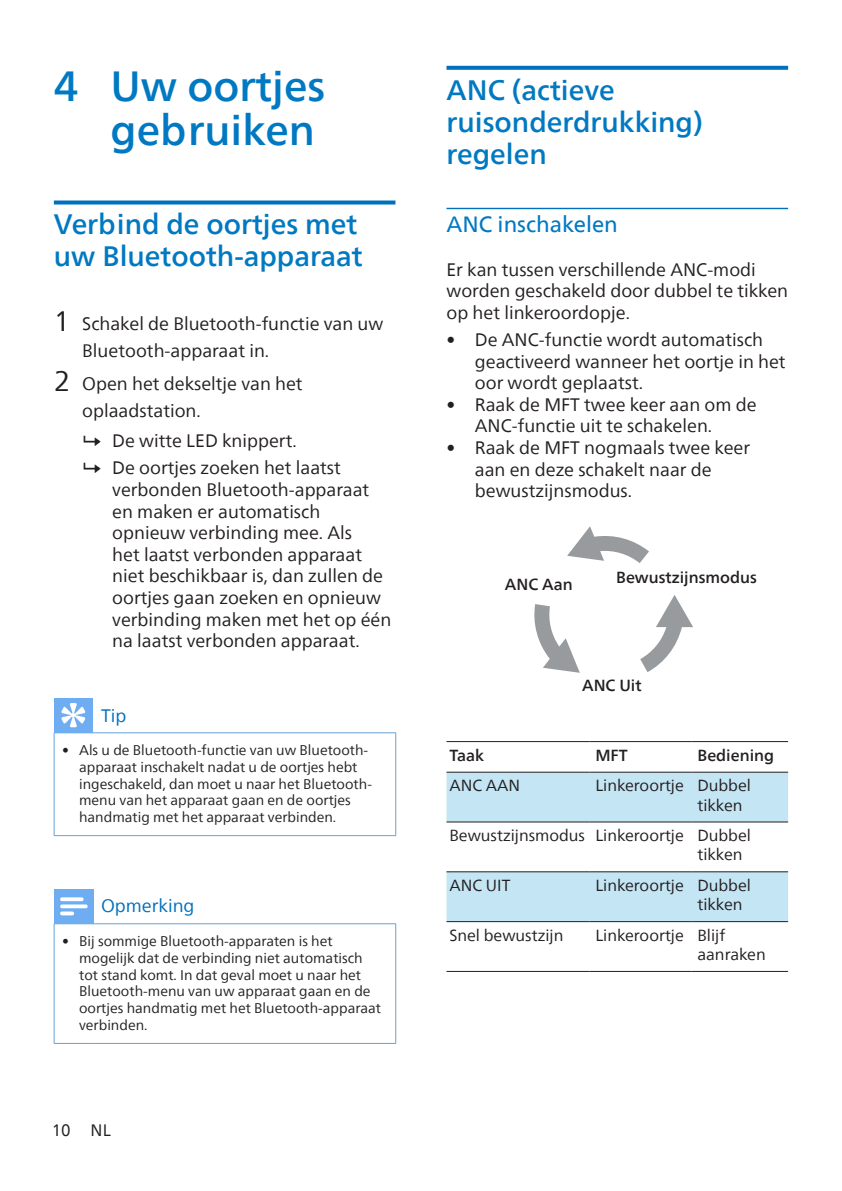
<style>
.page{position:relative;width:842px;height:1191px;background:#fff}
.page>*{position:absolute;margin:0;border:0;box-sizing:border-box;transform-origin:0 0}
.t1{font:500 42px/44px "Neue Frutiger World";color:#0079c2;text-align:right}
.heading2{font:500 28px/32px "Neue Frutiger World";color:#0079c2}
.head_3{font:22px "Neue Frutiger World";color:#0079c2}
.Body{font:18px/21.6px "Neue Frutiger World";color:#231f20}
.Body-2{font:18px "Neue Frutiger World";color:#0070bd}
.t2{font:16.4px "Neue Frutiger World";color:#231f20}
.Body_Text{font:16px/19.2px "Neue Frutiger World";color:#231f20}
.Body_Text-2{font:500 16px "Neue Frutiger World";color:#231f20}
.t3{font:14px/16.8px "Neue Frutiger World";color:#231f20}
.s1{font-size:28px}
.s2{font-weight:300}
</style>
<div class="page">
<svg style="left:54px;top:200px;width:341px;height:4px"></svg>
<hr style="left:395px;top:733px;width:1px;height:102px;background:#66a2d7">
<hr style="left:54px;top:733px;width:1px;height:102px;background:#66a2d7">
<hr style="left:54px;top:835px;width:39px;height:1px;background:#66a2d7">
<hr style="left:93px;top:835px;width:303px;height:1px;background:#66a2d7">
<hr style="left:93px;top:732px;width:303px;height:1px;background:#66a2d7">
<hr style="left:54px;top:732px;width:39px;height:1px;background:#66a2d7">
<div style="left:54px;top:698px;width:39px;height:34px;background:#6eadf2"></div>
<svg style="left:61px;top:703px;width:24px;height:24px"></svg>
<hr style="left:395px;top:924px;width:1px;height:119px;background:#66a2d7">
<hr style="left:54px;top:924px;width:1px;height:119px;background:#66a2d7">
<hr style="left:54px;top:1043px;width:39px;height:1px;background:#66a2d7">
<hr style="left:93px;top:1043px;width:303px;height:1px;background:#66a2d7">
<hr style="left:93px;top:923px;width:303px;height:1px;background:#66a2d7">
<hr style="left:54px;top:923px;width:39px;height:1px;background:#66a2d7">
<div style="left:54px;top:889px;width:39px;height:34px;background:#6eadf2"></div>
<svg style="left:60px;top:897px;width:28px;height:18px"></svg>
<svg style="left:446px;top:66px;width:342px;height:4px"></svg>
<hr style="left:446px;top:208px;width:342px;height:1px;background:#0070bd">
<svg style="left:640px;top:595px;width:53px;height:77px"></svg>
<svg style="left:567px;top:526px;width:82px;height:37px"></svg>
<svg style="left:534px;top:604px;width:46px;height:69px"></svg>
<svg style="left:446px;top:772px;width:342px;height:149px;fill:#c4e5f4"></svg>
<hr style="left:446px;top:741px;width:144px;height:1px;background:#231f20">
<hr style="left:590px;top:741px;width:102px;height:1px;background:#231f20">
<hr style="left:692px;top:741px;width:96px;height:1px;background:#231f20">
<hr style="left:446px;top:771px;width:144px;height:1px;background:#231f20">
<hr style="left:590px;top:771px;width:102px;height:1px;background:#231f20">
<hr style="left:692px;top:771px;width:96px;height:1px;background:#231f20">
<hr style="left:446px;top:821px;width:144px;height:1px;background:#231f20">
<hr style="left:590px;top:821px;width:102px;height:1px;background:#231f20">
<hr style="left:692px;top:821px;width:96px;height:1px;background:#231f20">
<hr style="left:446px;top:871px;width:144px;height:1px;background:#231f20">
<hr style="left:590px;top:871px;width:102px;height:1px;background:#231f20">
<hr style="left:692px;top:871px;width:96px;height:1px;background:#231f20">
<hr style="left:446px;top:921px;width:144px;height:1px;background:#231f20">
<hr style="left:590px;top:921px;width:102px;height:1px;background:#231f20">
<hr style="left:692px;top:921px;width:96px;height:1px;background:#231f20">
<hr style="left:446px;top:971px;width:144px;height:1px;background:#231f20">
<hr style="left:590px;top:971px;width:102px;height:1px;background:#231f20">
<hr style="left:692px;top:971px;width:96px;height:1px;background:#231f20">
<p class="t1" style="left:54px;top:65px;width:273px">4 Uw oortjes gebruiken</p>
<p class="heading2" style="left:54px;top:209px;width:310px">Verbind de oortjes met uw Bluetooth-apparaat</p>
<p class="Body" style="left:82px;top:311px;width:303px;line-height:26.6px;text-indent:-28px"><span class="s1">1</span> Schakel de Bluetooth-functie van uw<br>Bluetooth-apparaat in.</p>
<p class="Body" style="left:82px;top:371px;width:222px;line-height:26.6px;text-indent:-28px"><span class="s1">2</span> Open het dekseltje van het oplaadstation.</p>
<p class="Body" style="left:112px;top:430px;width:186px">De witte LED knippert.</p>
<p class="Body" style="left:112px;top:457px;width:281px">De oortjes zoeken het laatst verbonden Bluetooth-apparaat en maken er automatisch opnieuw verbinding mee. Als<br>het laatst verbonden apparaat niet beschikbaar is, dan zullen de oortjes gaan zoeken en opnieuw verbinding maken met het op één na laatst verbonden apparaat.</p>
<p class="Body-2" style="left:101px;top:701px;width:27px">Tip</p>
<p class="t3" style="left:79px;top:742px;width:294px;text-indent:-17px">• Als u de Bluetooth-functie van uw Bluetooth&shy;apparaat inschakelt nadat u de oortjes hebt ingeschakeld, dan moet u naar het Bluetooth&shy;menu van het apparaat gaan en de oortjes handmatig met het apparaat verbinden.</p>
<p class="Body-2" style="left:101px;top:892px;width:95px">Opmerking</p>
<p class="t3" style="left:79px;top:933px;width:303px;text-indent:-17px">• Bij sommige Bluetooth-apparaten is het mogelijk dat de verbinding niet automatisch tot stand komt. In dat geval moet u naar het Bluetooth-menu van uw apparaat gaan en de oortjes handmatig met het Bluetooth-apparaat verbinden.</p>
<p class="t2" style="left:52px;top:1117px;width:61px">10 NL</p>
<p class="heading2" style="left:446px;top:74px;width:258px">ANC (actieve ruisonderdrukking) regelen</p>
<p class="head_3" style="left:446px;top:207px;width:173px">ANC inschakelen</p>
<p class="Body" style="left:446px;top:259px;width:343px">Er kan tussen verschillende ANC-modi worden geschakeld door dubbel te tikken op het linkeroordopje.</p>
<p class="Body" style="left:475px;top:329px;width:312px;text-indent:-28px"><span class="s2">•</span> De ANC-functie wordt automatisch geactiveerd wanneer het oortje in het oor wordt geplaatst.</p>
<p class="Body" style="left:475px;top:394px;width:283px;text-indent:-28px"><span class="s2">•</span> Raak de MFT twee keer aan om de<br>ANC-functie uit te schakelen.</p>
<p class="Body" style="left:475px;top:437px;width:277px;text-indent:-28px"><span class="s2">•</span> Raak de MFT nogmaals twee keer aan en deze schakelt naar de bewustzijnsmodus.</p>
<p class="Body_Text-2" style="left:505px;top:570px;width:69px">ANC Aan</p>
<p class="Body_Text-2" style="left:616px;top:563px;width:142px">Bewustzijnsmodus</p>
<p class="Body_Text-2" style="left:582px;top:672px;width:61px">ANC Uit</p>
<p class="Body_Text-2" style="left:449px;top:742px;width:36px">Taak</p>
<p class="Body_Text-2" style="left:595px;top:742px;width:34px">MFT</p>
<p class="Body_Text-2" style="left:697px;top:742px;width:78px">Bediening</p>
<p class="Body_Text" style="left:449px;top:776px;width:72px">ANC AAN</p>
<p class="Body_Text" style="left:595px;top:776px;width:90px">Linkeroortje</p>
<p class="Body_Text" style="left:697px;top:776px;width:55px">Dubbel tikken</p>
<p class="Body_Text" style="left:449px;top:826px;width:137px">Bewustzijnsmodus</p>
<p class="Body_Text" style="left:595px;top:826px;width:90px">Linkeroortje</p>
<p class="Body_Text" style="left:697px;top:826px;width:55px">Dubbel tikken</p>
<p class="Body_Text" style="left:449px;top:876px;width:62px">ANC UIT</p>
<p class="Body_Text" style="left:595px;top:876px;width:90px">Linkeroortje</p>
<p class="Body_Text" style="left:697px;top:876px;width:55px">Dubbel tikken</p>
<p class="Body_Text" style="left:449px;top:926px;width:116px">Snel bewustzijn</p>
<p class="Body_Text" style="left:595px;top:926px;width:90px">Linkeroortje</p>
<p class="Body_Text" style="left:697px;top:926px;width:70px">Blijf aanraken</p>
</div>
